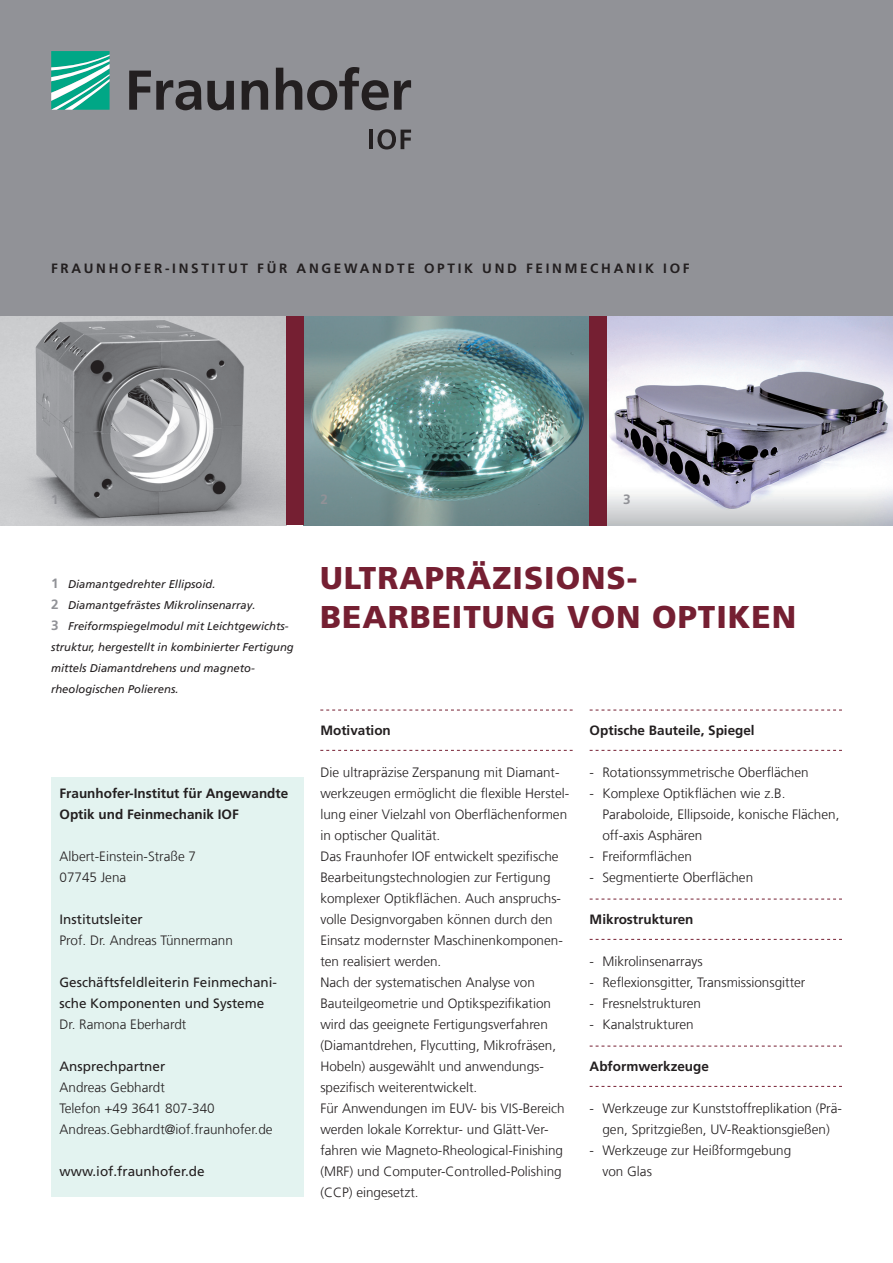
<style>
.page{position:relative;width:893px;height:1263px;background:#fff}
.page>*{position:absolute;margin:0;border:0;box-sizing:border-box;transform-origin:0 0}
.t1{font:900 31.5px/39px "Frutiger LT Com";letter-spacing:.03em;color:#751f32}
.t2{font:300 13.5px/21px "Frutiger LT Com";color:#231f20}
.t3{font:700 13.5px/21px "Frutiger LT Com";color:#231f20}
.t4{font:13.5px/21px "Frutiger LT Com";color:#231f20}
.t5{font:700 13.5px "Frutiger LT Com";letter-spacing:.2em;color:#231f20}
.t6{font:700 13.5px "Frutiger LT Com";color:#919297}
.t7{font:italic 11.25px/21px "Frutiger LT Com";color:#231f20}
.s1{font-weight:700;font-style:normal;font-size:13.5px;color:#919297}
</style>
<div class="page">
<img style="left:0;top:315px;width:286px;height:210px">
<img style="left:606px;top:315px;width:287px;height:210px">
<img style="left:303px;top:315px;width:286px;height:210px">
<div style="left:286px;top:315px;width:17px;height:210px;background:#751f32"></div>
<div style="left:589px;top:315px;width:17px;height:210px;background:#751f32"></div>
<svg style="left:320px;top:710px;width:253px;height:1px"></svg>
<svg style="left:320px;top:750px;width:253px;height:1px"></svg>
<svg style="left:590px;top:710px;width:252px;height:1px"></svg>
<svg style="left:590px;top:750px;width:252px;height:1px"></svg>
<svg style="left:590px;top:899px;width:252px;height:1px"></svg>
<svg style="left:590px;top:939px;width:252px;height:1px"></svg>
<svg style="left:590px;top:1046px;width:252px;height:1px"></svg>
<svg style="left:590px;top:1086px;width:252px;height:1px"></svg>
<div style="left:51px;top:777px;width:252px;height:420px;background:#e3f3f0"></div>
<div style="left:0;top:0;width:893px;height:315px;background:#919297"></div>
<svg style="left:51px;top:51px;width:59px;height:59px;background:#4abda6"></svg>
<svg style="left:129px;top:67px;width:282px;height:43px"></svg>
<hr style="left:369px;top:130px;width:4px;height:19px;background:#231f20">
<svg style="left:377px;top:129px;width:34px;height:20px"></svg>
<p class="t5" style="left:51px;top:260px;width:640px">FRAUNHOFER-INSTITUT FÜR ANGEWANDTE OPTIK UND FEINMECHANIK IOF</p>
<p class="t6" style="left:51px;top:491px;width:9px">1</p>
<p class="t6" style="left:320px;top:491px;width:9px">2</p>
<p class="t6" style="left:623px;top:491px;width:9px">3</p>
<p class="t7" style="left:51px;top:574px;width:244px"><span class="s1">1</span> Diamantgedrehter Ellipsoid.<br><span class="s1">2</span> Diamantgefrästes Mikrolinsenarray.<br><span class="s1">3</span> Freiformspiegelmodul mit Leichtgewichts&shy;struktur, hergestellt in kombinierter Fertigung mittels Diamantdrehens und magneto&shy;rheologischen Polierens.</p>
<p class="t3" style="left:60px;top:783px;width:230px">Fraunhofer-Institut für Angewandte<br>Optik und Feinmechanik IOF</p>
<p class="t2" style="left:60px;top:846px;width:138px">Albert-Einstein-Straße 7<br>07745 Jena</p>
<p class="t4" style="left:60px;top:909px;width:85px">Institutsleiter</p>
<p class="t2" style="left:60px;top:930px;width:175px">Prof. Dr. Andreas Tünnermann</p>
<p class="t4" style="left:60px;top:972px;width:219px">Geschäftsfeldleiterin Feinmechani&shy;sche Komponenten und Systeme</p>
<p class="t2" style="left:60px;top:1014px;width:128px">Dr. Ramona Eberhardt</p>
<p class="t4" style="left:60px;top:1056px;width:107px">Ansprechpartner</p>
<p class="t2" style="left:60px;top:1077px;width:215px">Andreas Gebhardt<br>Telefon +49 3641 807-340<br>Andreas.Gebhardt@iof.fraunhofer.de</p>
<p class="t4" style="left:60px;top:1161px;width:147px">www.iof.fraunhofer.de</p>
<h1 class="t1" style="left:320px;top:558px;width:477px">ULTRAPRÄZISIONS-<br>BEARBEITUNG VON OPTIKEN</h1>
<p class="t3" style="left:320px;top:720px;width:72px">Motivation</p>
<p class="t2" style="left:320px;top:762px;width:251px">Die ultrapräzise Zerspanung mit Diamant&shy;werkzeugen ermöglicht die flexible Herstel&shy;lung einer Vielzahl von Oberflächenformen in optischer Qualität.<br>Das Fraunhofer IOF entwickelt spezifische Bearbeitungstechnologien zur Fertigung komplexer Optikflächen. Auch anspruchs&shy;volle Designvorgaben können durch den Einsatz modernster Maschinenkomponen&shy;ten realisiert werden.<br>Nach der systematischen Analyse von Bauteilgeometrie und Optikspezifikation wird das geeignete Fertigungsverfahren (Diamantdrehen, Flycutting, Mikrofräsen, Hobeln) ausgewählt und anwendungs&shy;spezifisch weiterentwickelt.<br>Für Anwendungen im EUV- bis VIS-Bereich werden lokale Korrektur- und Glätt-Ver&shy;fahren wie Magneto-Rheological-Finishing (MRF) und Computer-Controlled-Polishing (CCP) eingesetzt.</p>
<p class="t3" style="left:590px;top:720px;width:167px">Optische Bauteile, Spiegel</p>
<p class="t2" style="left:590px;top:762px;width:221px">- Rotationssymmetrische Oberflächen</p>
<p class="t2" style="left:602px;top:783px;width:239px;text-indent:-13px">- Komplexe Optikflächen wie z.B.<br>Paraboloide, Ellipsoide, konische Flächen, off-axis Asphären</p>
<p class="t2" style="left:590px;top:846px;width:104px">- Freiformflächen</p>
<p class="t2" style="left:590px;top:867px;width:165px">- Segmentierte Oberflächen</p>
<p class="t3" style="left:590px;top:909px;width:105px">Mikrostrukturen</p>
<p class="t2" style="left:590px;top:951px;width:115px">- Mikrolinsenarrays</p>
<p class="t2" style="left:590px;top:972px;width:217px">- Reflexionsgitter, Transmissionsgitter</p>
<p class="t2" style="left:590px;top:993px;width:113px">- Fresnelstrukturen</p>
<p class="t2" style="left:590px;top:1014px;width:106px">- Kanalstrukturen</p>
<p class="t3" style="left:590px;top:1056px;width:121px">Abformwerkzeuge</p>
<p class="t2" style="left:590px;top:1098px;width:254px;text-align:center">- Werkzeuge zur Kunststoffreplikation (Prä&shy;gen, Spritzgießen, UV-Reaktionsgießen)</p>
<p class="t2" style="left:602px;top:1140px;width:190px;text-indent:-13px">- Werkzeuge zur Heißformgebung von Glas</p>
</div>
